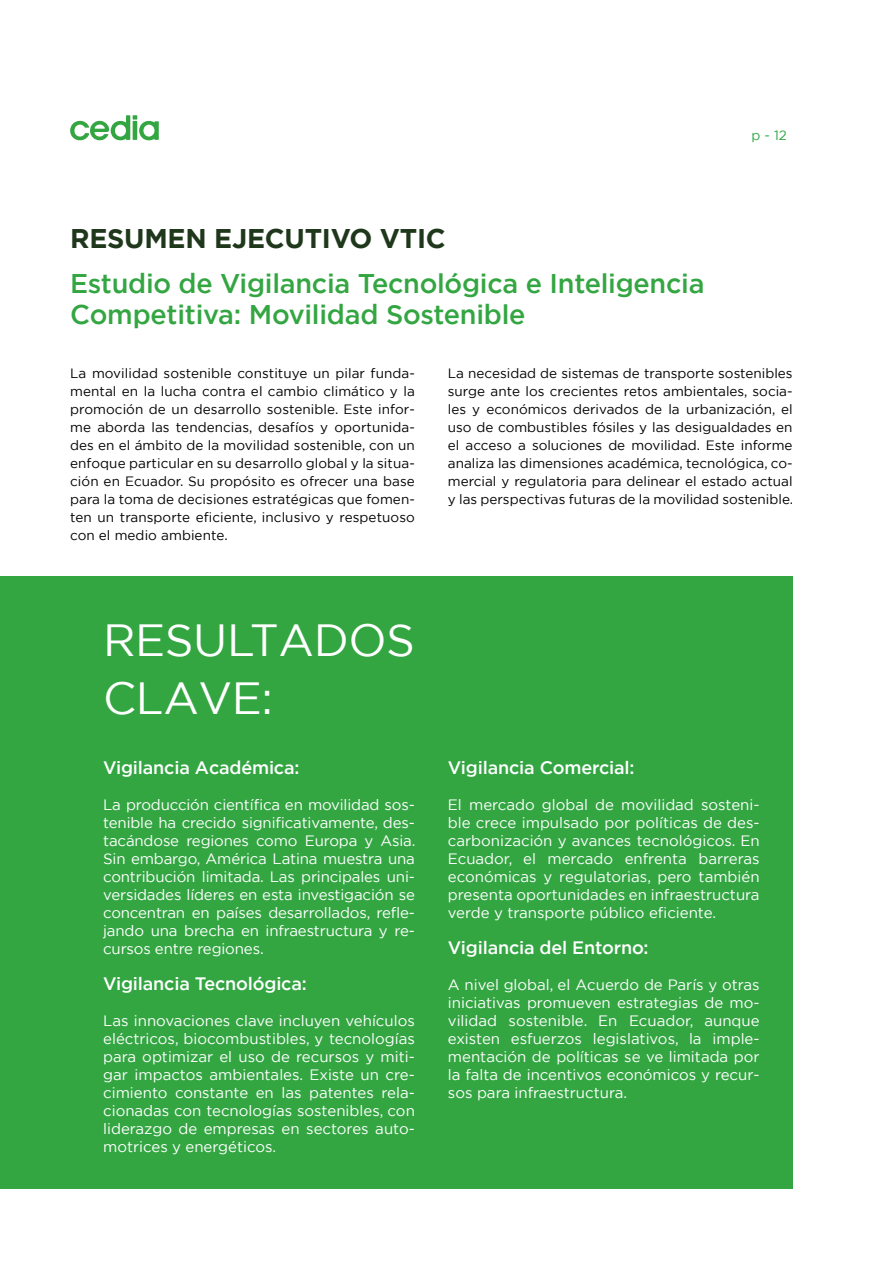
<style>
.page{position:relative;width:893px;height:1263px;background:#fff}
.page>*{position:absolute;margin:0;border:0;box-sizing:border-box;transform-origin:0 0}
.t1{font:45px/58.5px "Gotham";letter-spacing:-.01em;color:#fff}
.t2{font:500 27px/31.5px "Gotham";letter-spacing:-.01em;color:#33a642}
.t3{font:700 27px "Gotham";letter-spacing:-.01em;color:#1f381c}
.t4{font:500 18px "Gotham";letter-spacing:-.01em;color:#fff}
.t5{font:15px/18px "Gotham";color:#fff;text-align:justify}
.t6{font:13.5px/18px "Gotham";color:#000;text-align:justify}
.t7{font:13.5px "Gotham";color:#2ea742}
</style>
<div class="page">
<div style="left:0;top:576px;width:793px;height:612px;background:#33a642"></div>
<svg style="left:70px;top:115px;width:89px;height:25px"></svg>
<hr style="left:133px;top:121px;width:4px;height:19px;background:#33a642">
<p class="t7" style="left:752px;top:126px;width:37px">p - 12</p>
<h2 class="t3" style="left:70px;top:220px;width:377px">RESUMEN EJECUTIVO VTIC</h2>
<h2 class="t2" style="left:70px;top:267px;width:636px">Estudio de Vigilancia Tecnológica e Inteligencia<br>Competitiva: Movilidad Sostenible</h2>
<p class="t6" style="left:70px;top:364px;width:346px">La movilidad sostenible constituye un pilar funda&shy;mental en la lucha contra el cambio climático y la promoción de un desarrollo sostenible. Este infor&shy;me aborda las tendencias, desafíos y oportunida&shy;des en el ámbito de la movilidad sostenible, con un enfoque particular en su desarrollo global y la situa&shy;ción en Ecuador. Su propósito es ofrecer una base para la toma de decisiones estratégicas que fomen&shy;ten un transporte eficiente, inclusivo y respetuoso con el medio ambiente.</p>
<p class="t6" style="left:448px;top:364px;width:347px">La necesidad de sistemas de transporte sostenibles surge ante los crecientes retos ambientales, socia&shy;les y económicos derivados de la urbanización, el uso de combustibles fósiles y las desigualdades en el acceso a soluciones de movilidad. Este informe analiza las dimensiones académica, tecnológica, co&shy;mercial y regulatoria para delinear el estado actual y las perspectivas futuras de la movilidad sostenible.</p>
<h1 class="t1" style="left:103px;top:610px;width:313px">RESULTADOS<br>CLAVE:</h1>
<p class="t4" style="left:103px;top:756px;width:198px">Vigilancia Académica:</p>
<p class="t5" style="left:103px;top:795px;width:314px">La producción científica en movilidad sos&shy;tenible ha crecido significativamente, des&shy;tacándose regiones como Europa y Asia.<br>Sin embargo, América Latina muestra una contribución limitada. Las principales uni&shy;versidades líderes en esta investigación se concentran en países desarrollados, refle&shy;jando una brecha en infraestructura y re&shy;cursos entre regiones.</p>
<p class="t4" style="left:103px;top:972px;width:205px">Vigilancia Tecnológica:</p>
<p class="t5" style="left:103px;top:1011px;width:313px">Las innovaciones clave incluyen vehículos eléctricos, biocombustibles, y tecnologías para optimizar el uso de recursos y miti&shy;gar impactos ambientales. Existe un cre&shy;cimiento constante en las patentes rela&shy;cionadas con tecnologías sostenibles, con liderazgo de empresas en sectores auto&shy;motrices y energéticos.</p>
<p class="t4" style="left:448px;top:756px;width:188px">Vigilancia Comercial:</p>
<p class="t5" style="left:448px;top:795px;width:313px">El mercado global de movilidad sosteni&shy;ble crece impulsado por políticas de des&shy;carbonización y avances tecnológicos. En Ecuador, el mercado enfrenta barreras económicas y regulatorias, pero también presenta oportunidades en infraestructura verde y transporte público eficiente.</p>
<p class="t4" style="left:448px;top:936px;width:202px">Vigilancia del Entorno:</p>
<p class="t5" style="left:448px;top:975px;width:313px">A nivel global, el Acuerdo de París y otras iniciativas promueven estrategias de mo&shy;vilidad sostenible. En Ecuador, aunque existen esfuerzos legislativos, la imple&shy;mentación de políticas se ve limitada por la falta de incentivos económicos y recur&shy;sos para infraestructura.</p>
</div>
